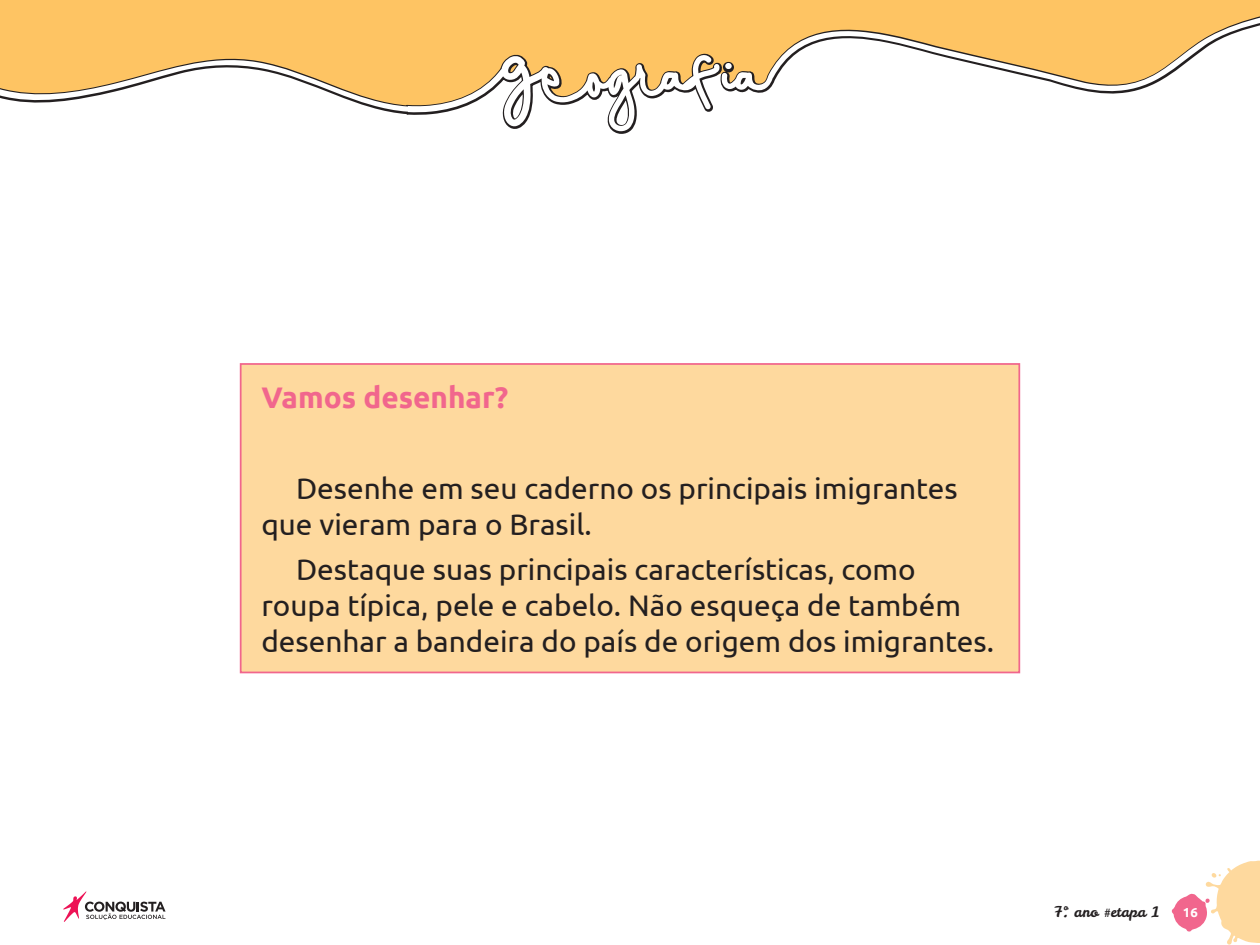
<style>
.page{position:relative;width:1260px;height:945px;background:#fff}
.page>*{position:absolute;margin:0;border:0;box-sizing:border-box;transform-origin:0 0}
._01_Texto_Geral{font:29.75px/35.7px "Ubuntu";color:#231f20}
._01_Texto_Geral-2{font:700 29.75px "Ubuntu";color:#f1668d}
.t1{font:14.35px "Leckerli One";color:#231f20}
.t2{font:700 13.12px "Ubuntu";color:#fff}
</style>
<div class="page">
<svg style="left:1172px;top:861px;width:88px;height:84px"></svg>
<svg style="left:63px;top:891px;width:103px;height:31px"></svg>
<svg style="left:0;top:0;width:1260px;height:447px"></svg>
<svg style="left:0;top:16px;width:1260px;height:115px;fill:#fec463"></svg>
<div style="left:241px;top:364px;width:778px;height:308px;background:#fed99e"></div>
<div style="left:240px;top:363px;width:780px;height:310px;border:2px solid #f1668d"></div>
<p class="_01_Texto_Geral-2" style="left:261px;top:379px;width:249px">Vamos desenhar?</p>
<p class="_01_Texto_Geral" style="left:261px;top:470px;width:698px;text-indent:35px">Desenhe em seu caderno os principais imigrantes que vieram para o Brasil.</p>
<p class="_01_Texto_Geral" style="left:261px;top:551px;width:734px;text-indent:35px">Destaque suas principais características, como roupa típica, pele e cabelo. Não esqueça de também desenhar a bandeira do país de origem dos imigrantes.</p>
<p class="t1" style="left:1054px;top:903px;width:107px">7º. ano #etapa 1</p>
<p class="t2" style="left:1183px;top:905px;width:16px">16</p>
</div>
